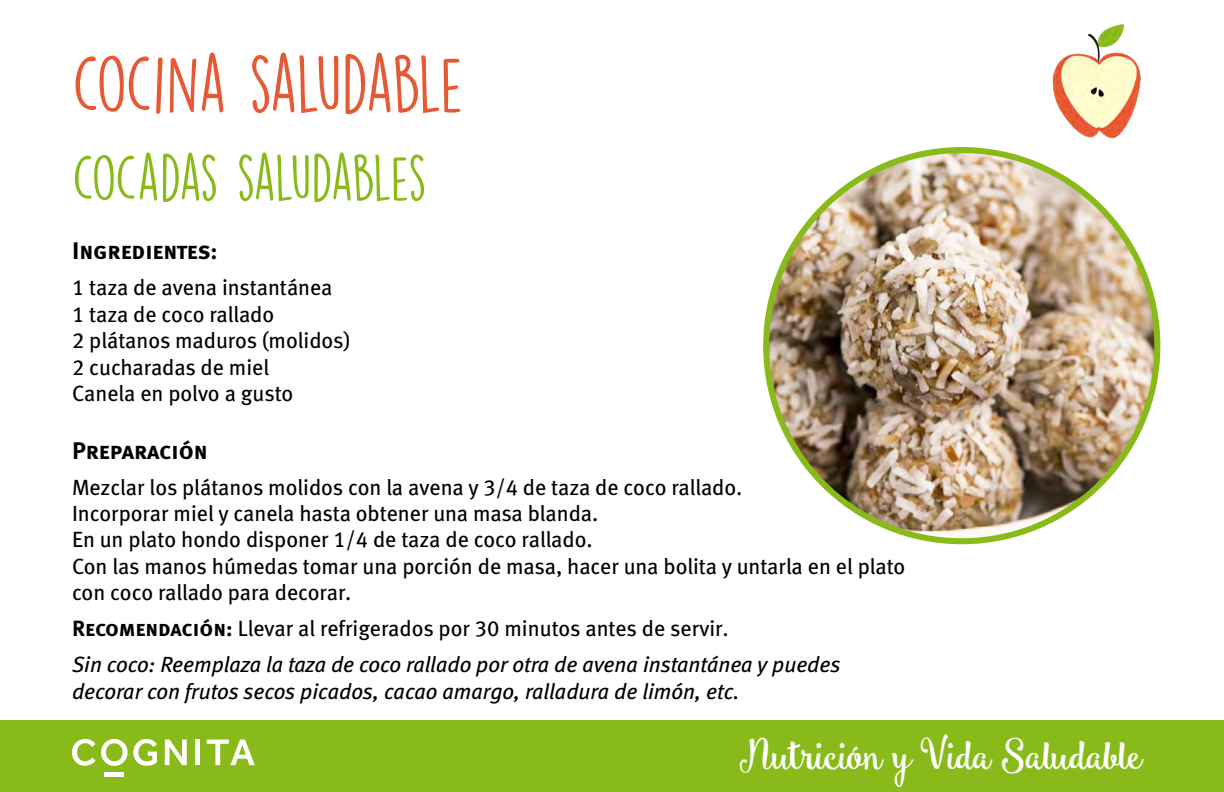
<style>
.page{position:relative;width:1224px;height:792px;background:#fff}
.page>*{position:absolute;margin:0;border:0;box-sizing:border-box;transform-origin:0 0}
.t1{font:72px "DK Lemon Yellow Sun";letter-spacing:-.035em;color:#e65934}
.t2{font:58px "DK Lemon Yellow Sun";letter-spacing:-.04em;color:#88ba1a}
.t3{font:41px "Smoothie Shoppe";letter-spacing:-.06em;color:#fff}
.t4{font:24px "Meta Bold Lf Caps";color:#000}
.t5{font:22px/26.4px "Meta Book LF";color:#000}
.t6{font:italic 22px/26.4px "Meta";color:#000}
.s1{font-family:"Meta Bold Lf Caps"}
</style>
<div class="page">
<div style="left:0;top:720px;width:1224px;height:72px;background:#88ba1a"></div>
<img style="left:1052px;top:24px;width:89px;height:115px">
<svg style="left:165px;top:740px;width:22px;height:25px"></svg>
<div style="left:195px;top:740px;width:5px;height:25px;background:#fff"></div>
<svg style="left:72px;top:739px;width:85px;height:27px"></svg>
<div style="left:105px;top:772px;width:19px;height:5px;background:#fff"></div>
<svg style="left:207px;top:740px;width:48px;height:25px"></svg>
<img style="left:766px;top:150px;width:391px;height:391px;border-radius:196px">
<h1 class="t1" style="left:72px;top:39px;width:394px">COCINA SALUDABLE</h1>
<h2 class="t2" style="left:72px;top:142px;width:357px">COCADAS SALUDABLES</h2>
<p class="t4" style="left:72px;top:237px;width:147px">Ingredientes:</p>
<p class="t5" style="left:72px;top:274px;width:280px">1 taza de avena instantánea<br>1 taza de coco rallado<br>2 plátanos maduros (molidos)<br>2 cucharadas de miel<br>Canela en polvo a gusto</p>
<p class="t4" style="left:72px;top:436px;width:137px">Preparación</p>
<p class="t5" style="left:72px;top:473px;width:835px">Mezclar los plátanos molidos con la avena y 3/4 de taza de coco rallado.<br>Incorporar miel y canela hasta obtener una masa blanda.<br>En un plato hondo disponer 1/4 de taza de coco rallado.<br>Con las manos húmedas tomar una porción de masa, hacer una bolita y untarla en el plato con coco rallado para decorar.</p>
<p class="t5" style="left:72px;top:615px;width:658px"><span class="s1">Recomendación:</span> Llevar al refrigerados por 30 minutos antes de servir.</p>
<p class="t6" style="left:72px;top:651px;width:770px">Sin coco: Reemplaza la taza de coco rallado por otra de avena instantánea y puedes decorar con frutos secos picados, cacao amargo, ralladura de limón, etc.</p>
<h3 class="t3" style="left:740px;top:729px;width:405px">Nutrición y Vida Saludable</h3>
</div>
